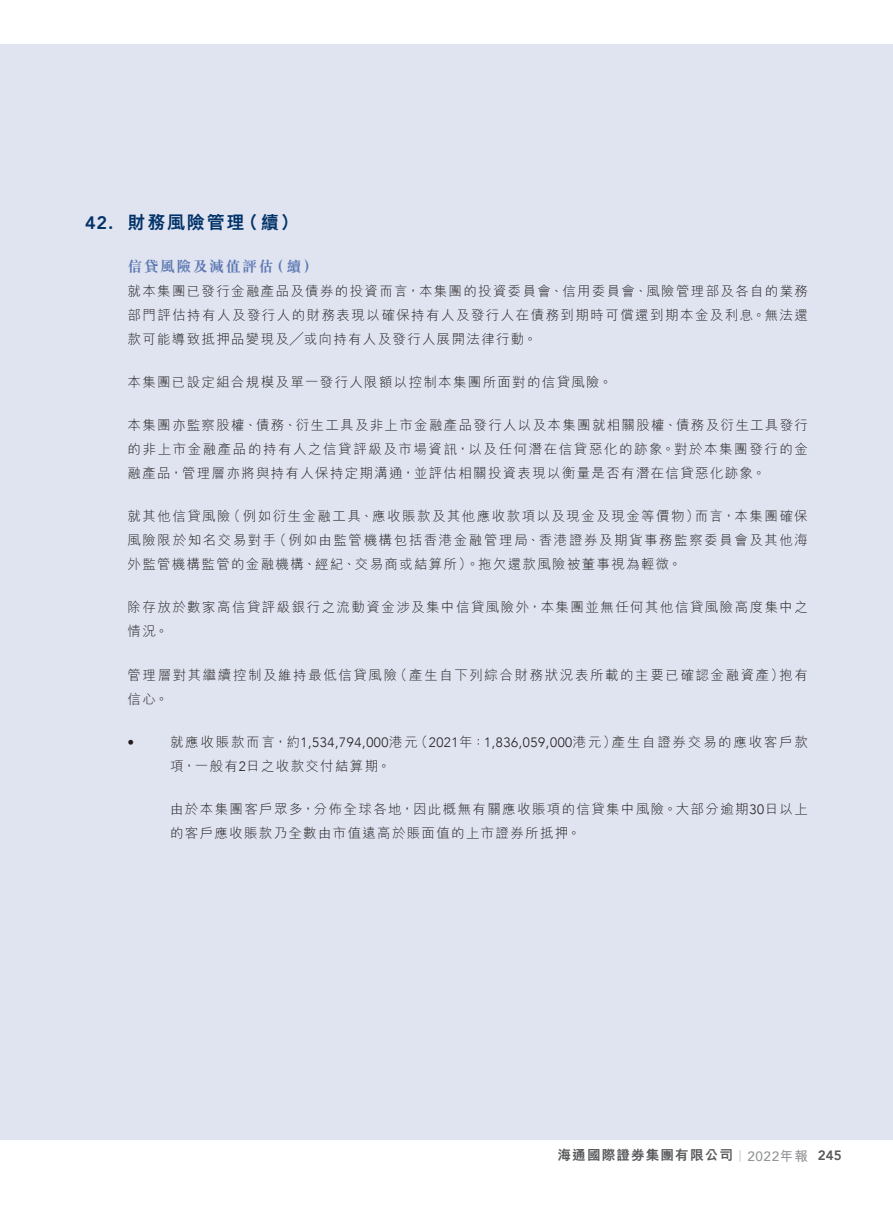
<style>
.page{position:relative;width:893px;height:1212px;background:#fff}
.page>*{position:absolute;margin:0;border:0;box-sizing:border-box;transform-origin:0 0}
.t1{font:800 18px "M Hei HK";letter-spacing:.1em;color:#013268}
.t2{font:700 15px "M Sung HK";letter-spacing:.09em;color:#5a76b1}
.t3{font:300 13.5px/24px "M Hei HK";letter-spacing:.1em;color:#231f20;text-align:justify}
.t4{font:300 13.5px/24px "M Hei HK";letter-spacing:.13em;color:#231f20}
.t5{font:800 13.5px "M Hei HK";letter-spacing:.09em;color:#57585a}
.t6{font:300 13.5px "Avenir";color:#231f20}
.s1{font-family:"Avenir"}
.s2{font-family:"Adobe Ming Std";font-weight:300;color:#939598}
.s3{font-family:"Avenir";font-weight:500;color:#939598}
.s4{font-weight:700;color:#939598}
</style>
<div class="page">
<div style="left:0;top:45px;width:893px;height:1095px;background:#e0e4f1"></div>
<h1 class="t1" style="left:85px;top:213px;width:215px"><span class="s1">42.</span> 財務風險管理（續）</h1>
<p class="t2" style="left:128px;top:259px;width:192px">信貸風險及減值評估（續）</p>
<p class="t3" style="left:128px;top:279px;width:682px">就本集團已發行金融產品及債券的投資而言，本集團的投資委員會、信用委員會、風險管理部及各自的業務部門評估持有人及發行人的財務表現以確保持有人及發行人在債務到期時可償還到期本金及利息。無法還款可能導致抵押品變現及╱或向持有人及發行人展開法律行動。</p>
<p class="t3" style="left:128px;top:370px;width:486px">本集團已設定組合規模及單一發行人限額以控制本集團所面對的信貸風險。</p>
<p class="t3" style="left:128px;top:413px;width:682px">本集團亦監察股權、債務、衍生工具及非上市金融產品發行人以及本集團就相關股權、債務及衍生工具發行的非上市金融產品的持有人之信貸評級及市場資訊，以及任何潛在信貸惡化的跡象。對於本集團發行的金融產品，管理層亦將與持有人保持定期溝通，並評估相關投資表現以衡量是否有潛在信貸惡化跡象。</p>
<p class="t3" style="left:128px;top:504px;width:682px">就其他信貸風險（例如衍生金融工具、應收賬款及其他應收款項以及現金及現金等價物）而言，本集團確保風險限於知名交易對手（例如由監管機構包括香港金融管理局、香港證券及期貨事務監察委員會及其他海外監管機構監管的金融機構、經紀、交易商或結算所）。拖欠還款風險被董事視為輕微。</p>
<p class="t3" style="left:128px;top:595px;width:682px">除存放於數家高信貸評級銀行之流動資金涉及集中信貸風險外，本集團並無任何其他信貸風險高度集中之情況。</p>
<p class="t3" style="left:128px;top:662px;width:682px">管理層對其繼續控制及維持最低信貸風險（產生自下列綜合財務狀況表所載的主要已確認金融資產）抱有信心。</p>
<p class="t6" style="left:128px;top:734px;width:8px">•</p>
<p class="t4" style="left:170px;top:729px;width:639px">就應收賬款而言，約<span class="s1">1,534,794,000</span>港元（<span class="s1">2021</span>年：<span class="s1">1,836,059,000</span>港元）產生自證券交易的應收客戶款項，一般有<span class="s1">2</span>日之收款交付結算期。</p>
<p class="t3" style="left:170px;top:797px;width:639px">由於本集團客戶眾多，分佈全球各地，因此概無有關應收賬項的信貸集中風險。大部分逾期<span class="s1">30</span>日以上的客戶應收賬款乃全數由市值遠高於賬面值的上市證券所抵押。</p>
<p class="t5" style="left:558px;top:1148px;width:286px">海通國際證券集團有限公司<span class="s2">｜</span><span class="s3">2022</span><span class="s4">年報</span> <span class="s1">245</span></p>
</div>
